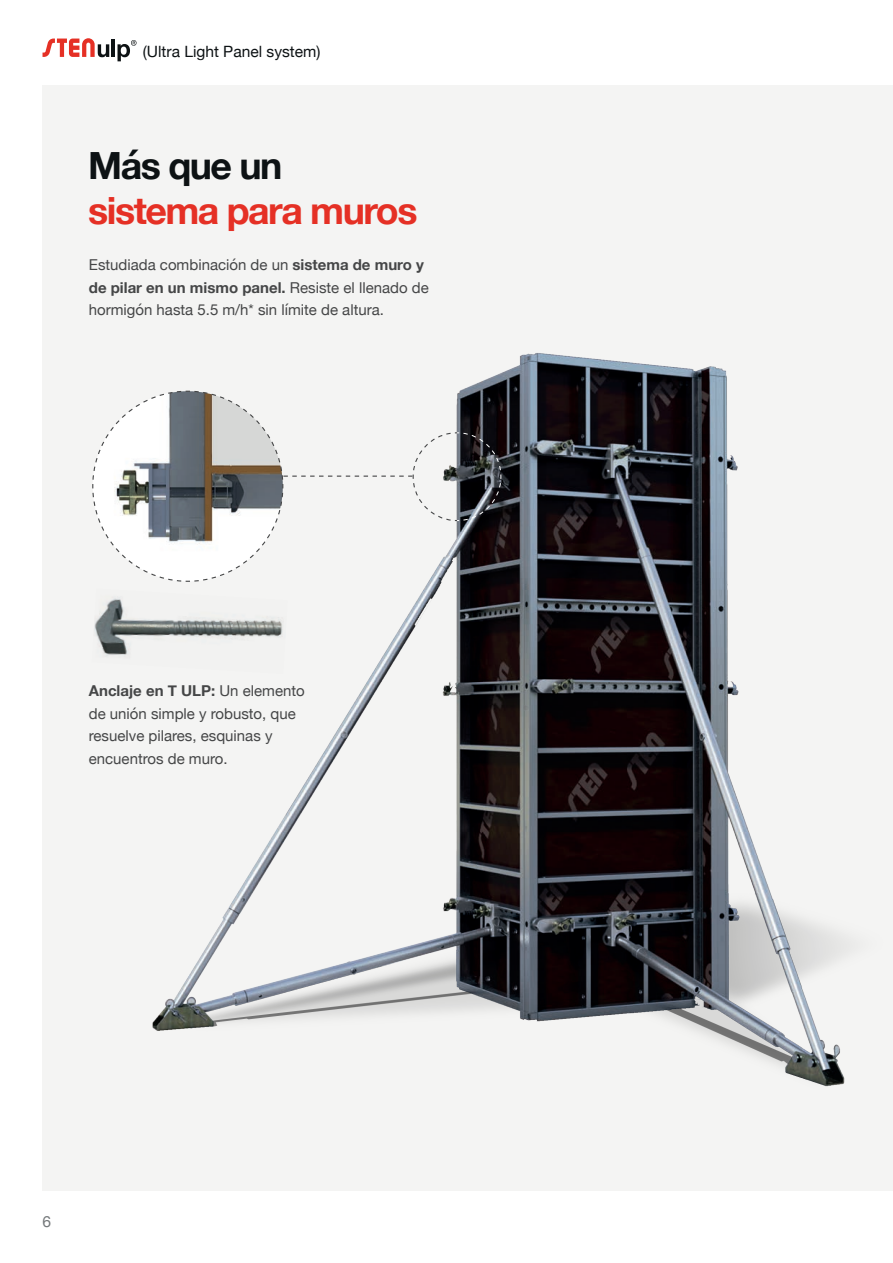
<style>
.page{position:relative;width:893px;height:1263px;background:#fff}
.page>*{position:absolute;margin:0;border:0;box-sizing:border-box;transform-origin:0 0}
.t1{font:700 37.5px "Helvetica Neue";letter-spacing:-.04em;color:#e53025}
.t2{font:700 37.5px "Helvetica Neue";letter-spacing:-.04em;color:#0d1214}
.t3{font:15.6px "Helvetica Neue";color:#0d1214}
.t4{font:15.6px "Helvetica Neue";color:#75797b}
.t5{font:15px/22.5px "Helvetica Neue";color:#454647}
.s1{font-weight:700}
</style>
<div class="page">
<div style="left:43px;top:85px;width:850px;height:1106px;background:#f4f4f3"></div>
<hr style="left:112px;top:40px;width:3px;height:17px;background:#0d1214">
<svg style="left:118px;top:40px;width:18px;height:21px"></svg>
<svg style="left:43px;top:38px;width:66px;height:19px"></svg>
<img style="left:152px;top:353px;width:698px;height:734px">
<img style="left:94px;top:589px;width:194px;height:85px">
<svg style="left:92px;top:390px;width:410px;height:192px"></svg>
<p class="t3" style="left:143px;top:40px;width:179px">(Ultra Light Panel system)</p>
<h1 class="t2" style="left:88px;top:136px;width:196px">Más que un</h1>
<h1 class="t1" style="left:88px;top:181px;width:331px">sistema para muros</h1>
<p class="t5" style="left:89px;top:254px;width:341px">Estudiada combinación de un <span class="s1">sistema de muro y de pilar en un mismo panel.</span> Resiste el llenado de hormigón hasta 5.5 m/h* sin límite de altura.</p>
<p class="t5" style="left:89px;top:680px;width:217px"><span class="s1">Anclaje en T ULP:</span> Un elemento de unión simple y robusto, que resuelve pilares, esquinas y encuentros de muro.</p>
<p class="t4" style="left:43px;top:1210px;width:10px">6</p>
</div>
